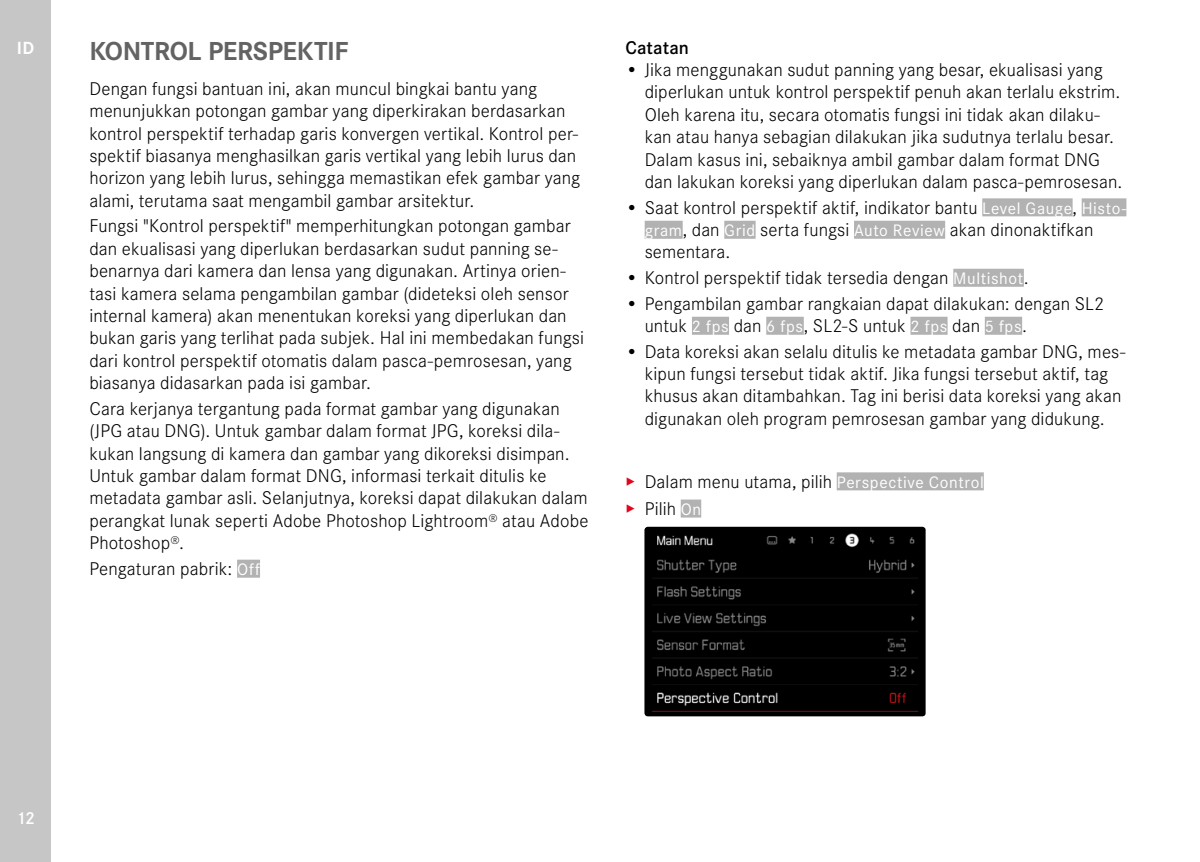
<style>
.page{position:relative;width:1200px;height:862px;background:#fff}
.page>*{position:absolute;margin:0;border:0;box-sizing:border-box;transform-origin:0 0}
.Heading____Chapter{font:700 27px "Corporate S";letter-spacing:-.01em;color:#646363}
.Text____Body_Text{font:300 19.12px/22.3px "Corporate S";letter-spacing:.005em;color:#000}
.Heading____Note_Heading{font:600 19.12px "Corporate S";letter-spacing:.005em;color:#000}
.t1{font:700 18.22px "Corporate S";color:#fff}
.t2{font:600 18px "Corporate S";color:#fff}
.s1{font-weight:400;font-size:17.32px;color:#fff}
.s2{color:#e3051b}
</style>
<div class="page">
<div style="left:0;top:0;width:51px;height:861px;background:#c6c6c6"></div>
<div style="left:237px;top:559px;width:23px;height:18px;background:#b3b2b2"></div>
<div style="left:982px;top:198px;width:90px;height:18px;background:#b3b2b2"></div>
<div style="left:1081px;top:198px;width:45px;height:18px;background:#b3b2b2"></div>
<div style="left:644px;top:221px;width:38px;height:18px;background:#b3b2b2"></div>
<div style="left:724px;top:221px;width:31px;height:18px;background:#b3b2b2"></div>
<div style="left:853px;top:221px;width:91px;height:18px;background:#b3b2b2"></div>
<div style="left:953px;top:268px;width:70px;height:18px;background:#b3b2b2"></div>
<div style="left:691px;top:316px;width:37px;height:18px;background:#b3b2b2"></div>
<div style="left:766px;top:316px;width:37px;height:18px;background:#b3b2b2"></div>
<div style="left:910px;top:316px;width:37px;height:18px;background:#b3b2b2"></div>
<div style="left:984px;top:316px;width:37px;height:18px;background:#b3b2b2"></div>
<div style="left:836px;top:472px;width:147px;height:18px;background:#b3b2b2"></div>
<div style="left:680px;top:499px;width:21px;height:18px;background:#b3b2b2"></div>
<img style="left:644px;top:528px;width:280px;height:187px">
<p class="t1" style="left:17px;top:34px;width:19px">ID</p>
<p class="Heading____Chapter" style="left:89px;top:29px;width:260px">KONTROL PERSPEKTIF</p>
<p class="Text____Body_Text" style="left:89px;top:76px;width:492px">Dengan fungsi bantuan ini, akan muncul bingkai bantu yang menunjukkan potongan gambar yang diperkirakan berdasarkan kontrol perspektif terhadap garis konvergen vertikal. Kontrol per&shy;spektif biasanya menghasilkan garis vertikal yang lebih lurus dan horizon yang lebih lurus, sehingga memastikan efek gambar yang alami, terutama saat mengambil gambar arsitektur.</p>
<p class="Text____Body_Text" style="left:89px;top:214px;width:496px">Fungsi "Kontrol perspektif" memperhitungkan potongan gambar dan ekualisasi yang diperlukan berdasarkan sudut panning se&shy;benarnya dari kamera dan lensa yang digunakan. Artinya orien&shy;tasi kamera selama pengambilan gambar (dideteksi oleh sensor internal kamera) akan menentukan koreksi yang diperlukan dan bukan garis yang terlihat pada subjek. Hal ini membedakan fungsi dari kontrol perspektif otomatis dalam pasca-pemrosesan, yang biasanya didasarkan pada isi gambar.</p>
<p class="Text____Body_Text" style="left:89px;top:396px;width:500px">Cara kerjanya tergantung pada format gambar yang digunakan (JPG atau DNG). Untuk gambar dalam format JPG, koreksi dila&shy;kukan langsung di kamera dan gambar yang dikoreksi disimpan.<br>Untuk gambar dalam format DNG, informasi terkait ditulis ke metadata gambar asli. Selanjutnya, koreksi dapat dilakukan dalam perangkat lunak seperti Adobe Photoshop Lightroom<sup>®</sup> atau Adobe Photoshop<sup>®</sup>.</p>
<p class="Text____Body_Text" style="left:89px;top:556px;width:172px">Pengaturan pabrik: <span class="s1">Off</span></p>
<p class="Heading____Note_Heading" style="left:625px;top:33px;width:65px">Catatan</p>
<p class="Text____Body_Text" style="left:644px;top:57px;width:479px;text-indent:-19px">• Jika menggunakan sudut panning yang besar, ekualisasi yang diperlukan untuk kontrol perspektif penuh akan terlalu ekstrim.<br>Oleh karena itu, secara otomatis fungsi ini tidak akan dilaku&shy;kan atau hanya sebagian dilakukan jika sudutnya terlalu besar.<br>Dalam kasus ini, sebaiknya ambil gambar dalam format DNG dan lakukan koreksi yang diperlukan dalam pasca-pemrosesan.</p>
<p class="Text____Body_Text" style="left:644px;top:195px;width:483px;text-indent:-19px">• Saat kontrol perspektif aktif, indikator bantu <span class="s1">Level Gauge</span>, <span class="s1">Histo&shy;gram</span>, dan <span class="s1">Grid</span> serta fungsi <span class="s1">Auto Review</span> akan dinonaktifkan sementara.</p>
<p class="Text____Body_Text" style="left:625px;top:265px;width:404px">• Kontrol perspektif tidak tersedia dengan <span class="s1">Multishot</span>.</p>
<p class="Text____Body_Text" style="left:644px;top:291px;width:461px;text-indent:-19px">• Pengambilan gambar rangkaian dapat dilakukan: dengan SL2 untuk <span class="s1">2 fps</span> dan <span class="s1">6 fps</span>, SL2-S untuk <span class="s1">2 fps</span> dan <span class="s1">5 fps</span>.</p>
<p class="Text____Body_Text" style="left:644px;top:339px;width:482px;text-indent:-19px">• Data koreksi akan selalu ditulis ke metadata gambar DNG, mes&shy;kipun fungsi tersebut tidak aktif. Jika fungsi tersebut aktif, tag khusus akan ditambahkan. Tag ini berisi data koreksi yang akan digunakan oleh program pemrosesan gambar yang didukung.</p>
<p class="Text____Body_Text" style="left:625px;top:468px;width:359px"><span class="s2">▸</span> Dalam menu utama, pilih <span class="s1">Perspective Control</span></p>
<p class="Text____Body_Text" style="left:625px;top:496px;width:77px"><span class="s2">▸</span> Pilih <span class="s1">On</span></p>
<p class="t2" style="left:16px;top:803px;width:20px">12</p>
</div>
